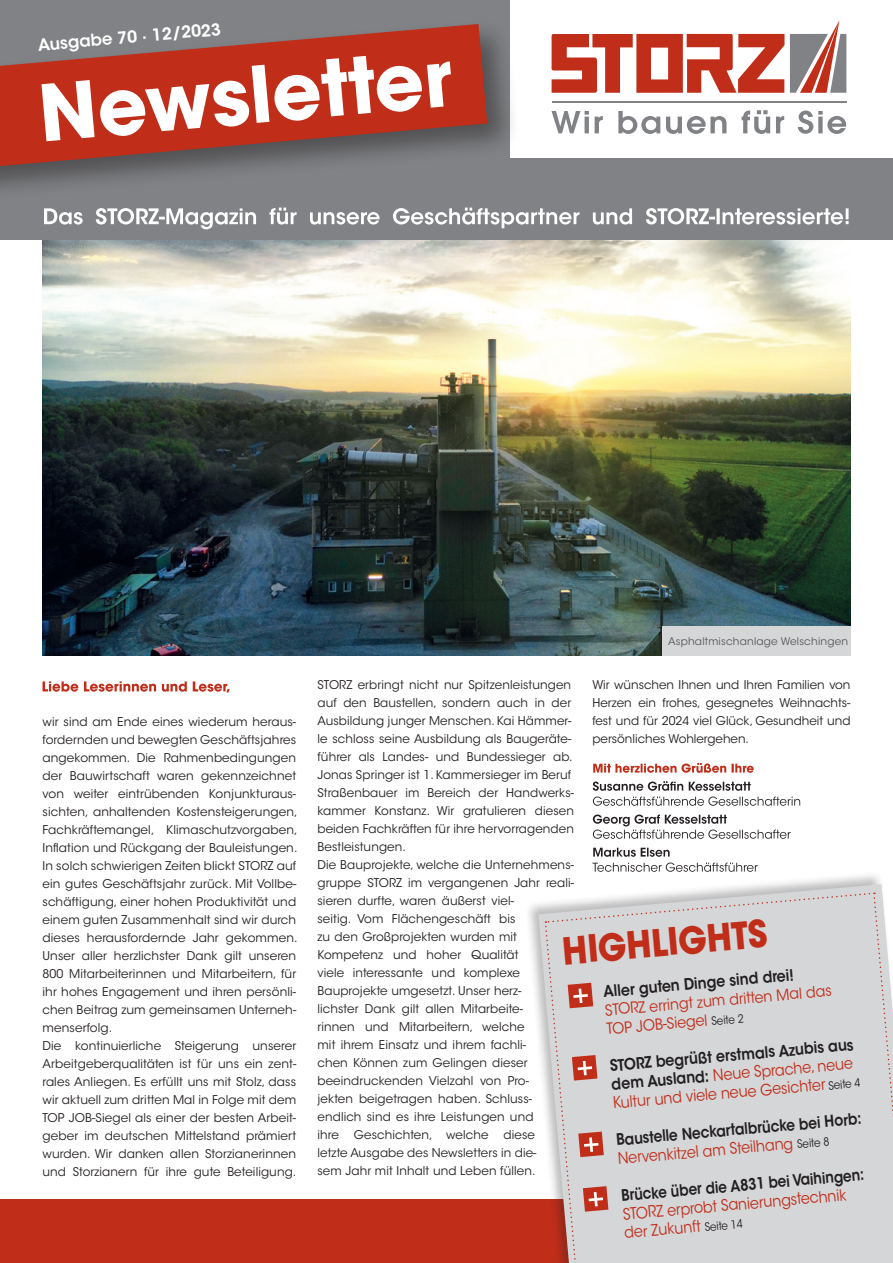
<style>
.page{position:relative;width:893px;height:1263px;background:#fff}
.page>*{position:absolute;margin:0;border:0;box-sizing:border-box;transform-origin:0 0}
.t1{font:700 77.4px "ITC Avant Garde Std";color:#fff}
.t2{font:700 37.2px "ITC Avant Garde Std";color:#c02d19;scale:.9 1}
.t3{font:600 16.5px "ITC Avant Garde Std";color:#fff}
.t4{font:15.75px/18.6px "ITC Avant Garde Std";color:#c02d19;scale:.9 1}
.t5{font:600 15.75px/18.6px "ITC Avant Garde Std";color:#231f20;scale:.87 1}
.t6{font:600 15.75px "ITC Avant Garde Std";color:#231f20;scale:.86 1}
.t7{font:600 15.75px "ITC Avant Garde Std";color:#231f20;scale:.9 1}
.t8{font:15.3px/18.6px "ITC Avant Garde Std";color:#c02d19;scale:.93 1}
.t9{font:12px/18px "ITC Avant Garde Std";letter-spacing:.01em;color:#231f20}
.t10{font:10.5px "ITC Avant Garde Std";letter-spacing:.02em;color:#57585a}
.s1{font-size:11.4px;color:#231f20}
.s2{font-weight:600;color:#231f20}
.s3{font-weight:400;color:#c02d19}
.s4{font-weight:400;font-size:11.4px}
</style>
<div class="page">
<div style="left:0;top:1199px;width:893px;height:64px;background:#c02d19"></div>
<img style="left:43px;top:239px;width:807px;height:417px">
<div style="left:0;top:0;width:893px;height:239px;background:#808285"></div>
<svg style="left:44px;top:208px;width:804px;height:21px"></svg>
<div style="left:510px;top:0;width:383px;height:157px;background:#fff"></div>
<hr style="left:552px;top:101px;width:294px;height:2px;background:#808285">
<svg style="left:551px;top:111px;width:38px;height:22px"></svg>
<hr style="left:585px;top:117px;width:4px;height:16px;background:#808285">
<svg style="left:595px;top:116px;width:8px;height:17px"></svg>
<svg style="left:618px;top:111px;width:42px;height:23px"></svg>
<svg style="left:666px;top:116px;width:60px;height:18px"></svg>
<svg style="left:742px;top:110px;width:28px;height:24px"></svg>
<svg style="left:776px;top:116px;width:8px;height:17px"></svg>
<svg style="left:798px;top:111px;width:48px;height:23px"></svg>
<svg style="left:551px;top:34px;width:233px;height:59px"></svg>
<svg style="left:790px;top:20px;width:56px;height:73px"></svg>
<div style="left:0;top:17px;width:520px;height:193px;background:#231f20;opacity:.5"></div>
<svg style="left:0;top:24px;width:487px;height:142px;fill:#c02d19"></svg>
<div style="left:662px;top:626px;width:188px;height:30px;background:#d5d6d8"></div>
<div style="left:524px;top:870px;width:369px;height:393px;background:#231f20;opacity:.3"></div>
<svg style="left:538px;top:884px;width:355px;height:379px"></svg>
<svg style="left:544px;top:892px;width:349px;height:371px;background:#d4d1d3"></svg>
<svg style="left:43px;top:681px;width:187px;height:11px"></svg>
<svg style="left:592px;top:848px;width:166px;height:24px"></svg>
<svg style="left:593px;top:814px;width:198px;height:25px"></svg>
<svg style="left:593px;top:781px;width:207px;height:25px"></svg>
<svg style="left:593px;top:763px;width:161px;height:10px"></svg>
<h3 class="t3" style="left:37px;top:34px;width:185px;rotate:-5deg">Ausgabe 70 · 12/2023</h3>
<h1 class="t1" style="left:34px;top:63px;width:416px;rotate:-5deg">Newsletter</h1>
<p class="t10" style="left:668px;top:634px;width:182px">Asphaltmischanlage Welschingen</p>
<p class="t9" style="left:43px;top:713px;width:257px">wir sind am Ende eines wiederum heraus&shy;fordernden und bewegten Geschäftsjahres angekommen. Die Rahmenbedingungen der Bauwirtschaft waren gekennzeichnet von weiter eintrübenden Konjunkturaus&shy;sichten, anhaltenden Kostensteigerungen, Fachkräftemangel, Klimaschutzvorgaben, Inflation und Rückgang der Bauleistungen.<br>In solch schwierigen Zeiten blickt STORZ auf ein gutes Geschäftsjahr zurück. Mit Vollbe&shy;schäftigung, einer hohen Produktivität und einem guten Zusammenhalt sind wir durch dieses herausfordernde Jahr gekommen.<br>Unser aller herzlichster Dank gilt unseren 800 Mitarbeiterinnen und Mitarbeitern, für ihr hohes Engagement und ihren persönli&shy;chen Beitrag zum gemeinsamen Unterneh&shy;menserfolg.<br>Die kontinuierliche Steigerung unserer Arbeitgeberqualitäten ist für uns ein zent&shy;rales Anliegen. Es erfüllt uns mit Stolz, dass wir aktuell zum dritten Mal in Folge mit dem TOP JOB-Siegel als einer der besten Arbeit&shy;geber im deutschen Mittelstand prämiert wurden. Wir danken allen Storzianerinnen und Storzianern für ihre gute Beteiligung.</p>
<p class="t9" style="left:317px;top:676px;width:258px">STORZ erbringt nicht nur Spitzenleistungen auf den Baustellen, sondern auch in der Ausbildung junger Menschen. Kai Hämmer&shy;le schloss seine Ausbildung als Baugeräte&shy;führer als Landes- und Bundessieger ab.<br>Jonas Springer ist 1. Kammersieger im Beruf Straßenbauer im Bereich der Handwerks&shy;kammer Konstanz. Wir gratulieren diesen beiden Fachkräften für ihre hervorragenden Bestleistungen.<br>Die Bauprojekte, welche die Unternehmens&shy;gruppe STORZ im vergangenen Jahr reali&shy;sieren durfte, waren äußerst viel-<br>seitig. Vom Flächengeschäft bis<br>zu den Großprojekten wurden mit Kompetenz und hoher Qualität<br>viele interessante und komplexe Bauprojekte umgesetzt. Unser herz-<br>lichster Dank gilt allen Mitarbeite-<br>rinnen und Mitarbeitern, welche<br>mit ihrem Einsatz und ihrem fachli-<br>chen Können zum Gelingen dieser beeindruckenden Vielzahl von Pro-<br>jekten beigetragen haben. Schluss&shy;endlich sind es ihre Leistungen und<br>ihre</p>
<p class="t9" style="left:592px;top:676px;width:259px;text-align:justify">Wir wünschen Ihnen und Ihren Familien von Herzen ein frohes, gesegnetes Weihnachts&shy;fest und für 2024 viel Glück, Gesundheit und persönliches Wohlergehen.</p>
<h2 class="t2" style="left:560px;top:927px;width:230px;rotate:-5deg">HIGHLIGHTS</h2>
<h3 class="t7" style="left:602px;top:981px;width:214px;rotate:-5deg">Aller guten Dinge sind drei!</h3>
<p class="t8" style="left:604px;top:1001px;width:246px;rotate:-5deg">STORZ erringt zum dritten Mal das<br>TOP JOB-Siegel <span class="s1">Seite 2</span></p>
<h3 class="t4" style="left:609px;top:1056px;width:277px;rotate:-5deg"><span class="s2">STORZ begrüßt erstmals Azubis aus dem Ausland:</span> Neue Sprache, neue<br>Kultur und viele neue Gesichter <span class="s1">Seite 4</span></h3>
<h3 class="t5" style="left:615px;top:1130px;width:284px;rotate:-5deg">Baustelle Neckartalbrücke bei Horb:<br><span class="s3">Nervenkitzel am Steilhang</span> <span class="s4">Seite 8</span></h3>
<h3 class="t6" style="left:620px;top:1185px;width:285px;rotate:-5deg">Brücke über die A831 bei Vaihingen:</h3>
<p class="t9" style="left:354px;top:1126px;width:136px">Geschichten, welche</p>
<p class="t9" style="left:317px;top:1126px;width:221px;text-indent:186px">diese letzte Ausgabe des Newsletters in die&shy;sem Jahr mit Inhalt und Leben füllen.</p>
<h3 class="t4" style="left:622px;top:1205px;width:251px;rotate:-5deg">STORZ erprobt Sanierungstechnik der Zukunft <span class="s1">Seite 14</span></h3>
</div>
